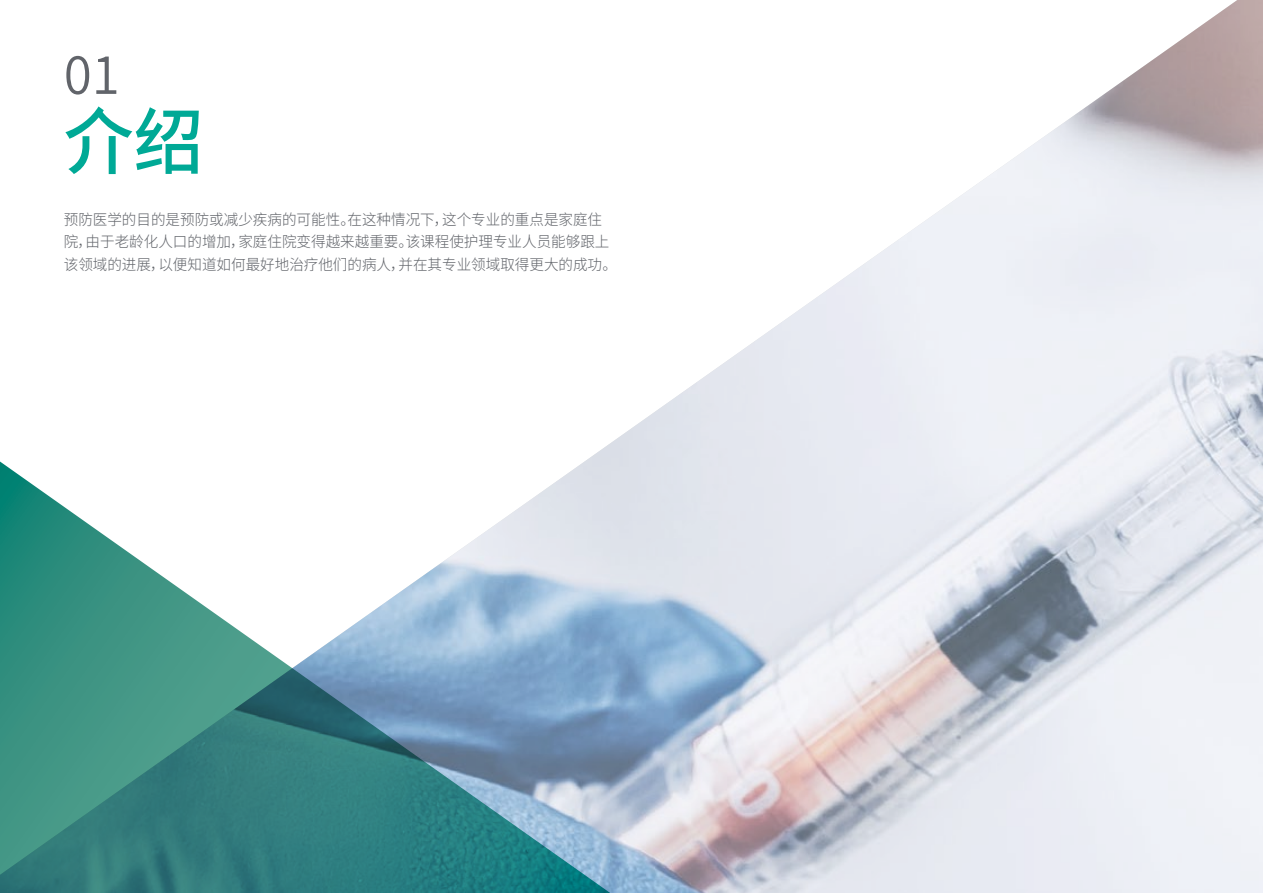
<style>
.page{position:relative;width:1263px;height:893px;background:#fff}
.page>*{position:absolute;margin:0;border:0;box-sizing:border-box;transform-origin:0 0}
.t1{font:500 72px "Source Han Sans CN";color:#00a996}
.t2{font:52.5px "Source Han Sans CN";color:#61646a}
.t3{font:300 15px/22.5px "Source Han Sans CN";color:#61646a}
</style>
<div class="page">
<img style="left:607px;top:0;width:656px;height:893px">
<svg style="left:0;top:446px;width:640px;height:447px"></svg>
<h2 class="t2" style="left:64px;top:45px;width:57px">01</h2>
<h1 class="t1" style="left:64px;top:101px;width:141px">介绍</h1>
<p class="t3" style="left:64px;top:208px;width:555px">预防医学的目的是预防或减少疾病的可能性。在这种情况下，这个专业的重点是家庭住院，由于老龄化人口的增加，家庭住院变得越来越重要。该课程使护理专业人员能够跟上该领域的进展，以便知道如何最好地治疗他们的病人，并在其专业领域取得更大的成功。</p>
</div>
